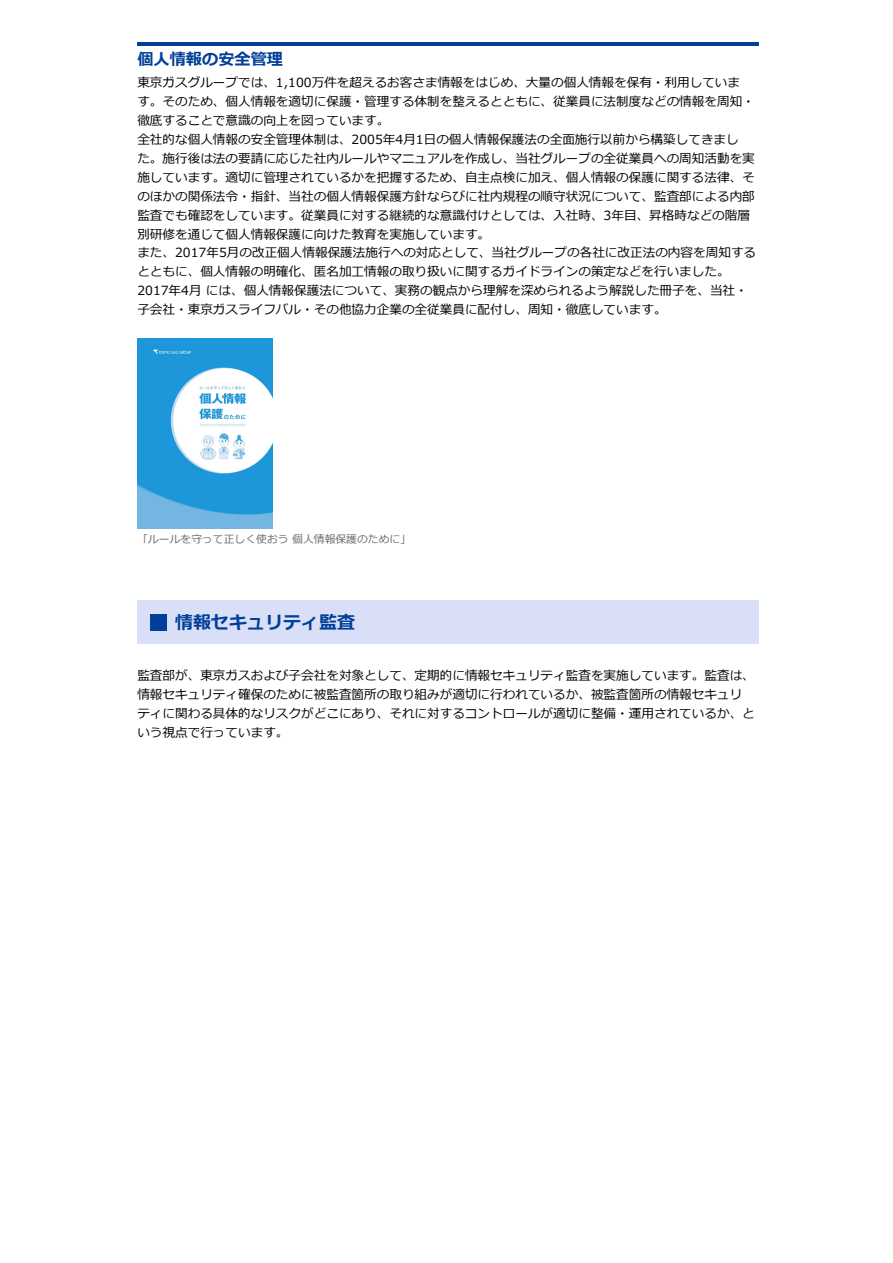
<style>
.page{position:relative;width:893px;height:1263px;background:#fff}
.page>*{position:absolute;margin:0;border:0;box-sizing:border-box;transform-origin:0 0}
.t1{font:700 18px "Meiryo";color:#023f98}
.t2{font:700 16.2px "Meiryo";color:#023f98}
.t3{font:12.6px/18.9px "Meiryo";color:#000}
.t4{font:10.8px "Meiryo";color:#696969}
</style>
<div class="page">
<hr style="left:137px;top:42px;width:621px;height:4px;background:#023f98">
<div style="left:137px;top:601px;width:621px;height:43px;background:#d9dff7"></div>
<img style="left:151px;top:614px;width:16px;height:16px">
<img style="left:137px;top:339px;width:135px;height:189px">
<p class="t2" style="left:137px;top:48px;width:147px">個⼈情報の安全管理</p>
<p class="t3" style="left:137px;top:74px;width:620px">東京ガスグループでは、1,100万件を超えるお客さま情報をはじめ、⼤量の個⼈情報を保有・利⽤していま<br>す。そのため、個⼈情報を適切に保護・管理する体制を整えるとともに、従業員に法制度などの情報を周知・徹底することで意識の向上を図っています。<br>全社的な個⼈情報の安全管理体制は、2005年4⽉1⽇の個⼈情報保護法の全⾯施⾏以前から構築してきまし<br>た。施⾏後は法の要請に応じた社内ルールやマニュアルを作成し、当社グループの全従業員への周知活動を実施しています。適切に管理されているかを把握するため、⾃主点検に加え、個⼈情報の保護に関する法律、そのほかの関係法令・指針、当社の個⼈情報保護⽅針ならびに社内規程の順守状況について、監査部による内部監査でも確認をしています。従業員に対する継続的な意識付けとしては、⼊社時、3年⽬、昇格時などの階層別研修を通じて個⼈情報保護に向けた教育を実施しています。<br>また、2017年5⽉の改正個⼈情報保護法施⾏への対応として、当社グループの各社に改正法の内容を周知するとともに、個⼈情報の明確化、匿名加⼯情報の取り扱いに関するガイドラインの策定などを⾏いました。2017年4⽉ には、個⼈情報保護法について、実務の観点から理解を深められるよう解説した冊⼦を、当社・⼦会社・東京ガスライフバル・その他協⼒企業の全従業員に配付し、周知・徹底しています。</p>
<p class="t4" style="left:137px;top:531px;width:275px">「ルールを守って正しく使おう 個⼈情報保護のために」</p>
<h1 class="t1" style="left:175px;top:610px;width:182px">情報セキュリティ監査</h1>
<p class="t3" style="left:137px;top:667px;width:619px">監査部が、東京ガスおよび⼦会社を対象として、定期的に情報セキュリティ監査を実施しています。監査は、情報セキュリティ確保のために被監査箇所の取り組みが適切に⾏われているか、被監査箇所の情報セキュリティに関わる具体的なリスクがどこにあり、それに対するコントロールが適切に整備・運⽤されているか、という視点で⾏っています。</p>
</div>
